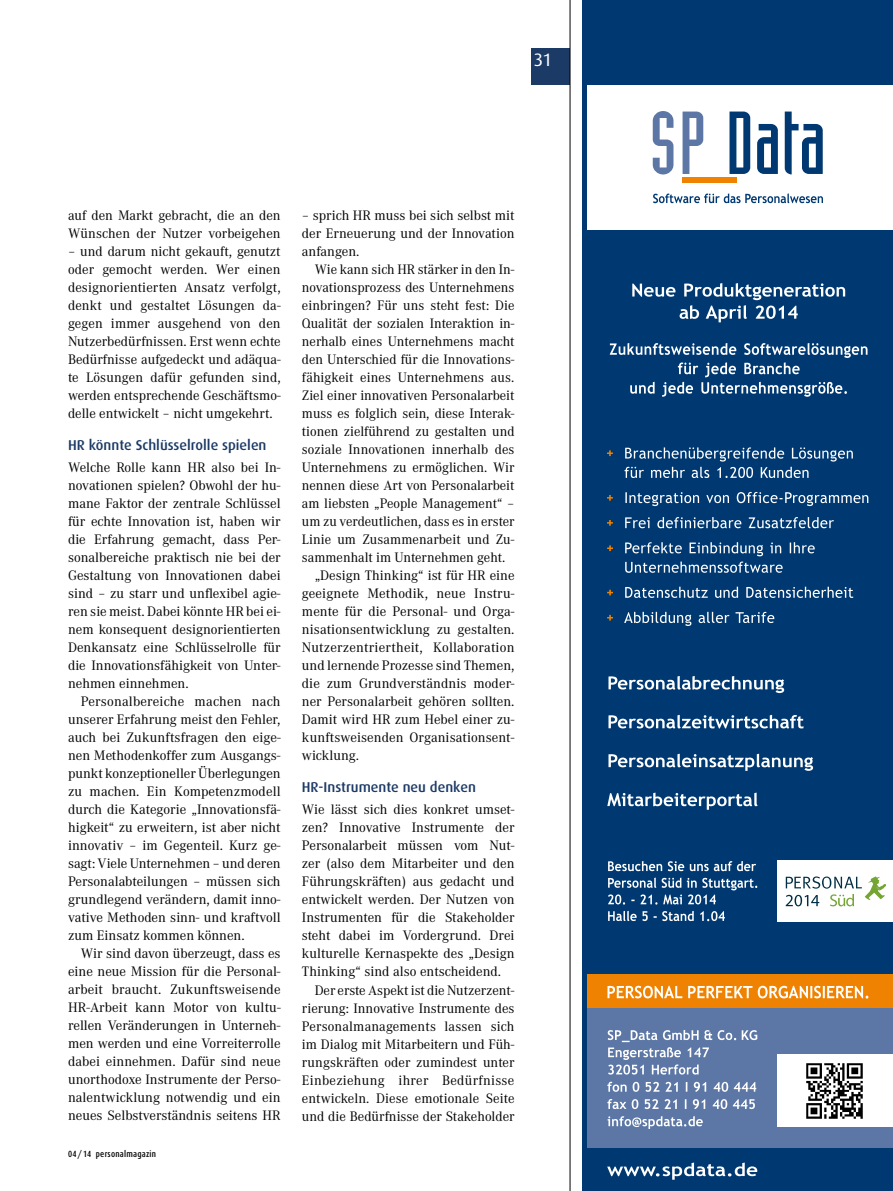
<style>
.page{position:relative;width:893px;height:1191px;background:#fff}
.page>*{position:absolute;margin:0;border:0;box-sizing:border-box;transform-origin:0 0}
.t1{font:18px "Dax";color:#fff}
.t2{font:14.25px/18px "Corporate A";color:#000;text-align:justify}
.t3{font:500 14.25px "Dax";color:#1c3a66}
.t4{font:14.25px "Corporate A";letter-spacing:.02em;color:#000}
.t5{font:500 9px "Dax Condensed";letter-spacing:.025em;color:#000}
</style>
<div class="page">
<div style="left:531px;top:49px;width:39px;height:36px;background:#1c3a66"></div>
<hr style="left:570px;top:0;width:1px;height:1191px;background:#000">
<div style="left:583px;top:0;width:310px;height:984px;background:#003972"></div>
<div style="left:583px;top:975px;width:310px;height:39px;background:#ef8200"></div>
<svg style="left:607px;top:985px;width:261px;height:13px"></svg>
<div style="left:583px;top:85px;width:310px;height:145px;background:#fff"></div>
<svg style="left:653px;top:111px;width:170px;height:92px"></svg>
<svg style="left:610px;top:343px;width:257px;height:12px"></svg>
<svg style="left:607px;top:450px;width:6px;height:170px"></svg>
<svg style="left:624px;top:283px;width:229px;height:343px"></svg>
<svg style="left:608px;top:861px;width:149px;height:60px"></svg>
<div style="left:583px;top:1008px;width:310px;height:183px;background:#5c77a5"></div>
<div style="left:583px;top:1148px;width:310px;height:43px;background:#003972"></div>
<svg style="left:607px;top:1030px;width:150px;height:149px"></svg>
<div style="left:777px;top:860px;width:116px;height:61px;background:#fff"></div>
<svg style="left:786px;top:876px;width:100px;height:30px"></svg>
<div style="left:777px;top:1054px;width:116px;height:73px;background:#fff"></div>
<img style="left:807px;top:1063px;width:55px;height:55px">
<svg style="left:607px;top:676px;width:206px;height:133px"></svg>
<hr style="left:583px;top:0;width:4px;height:1191px;background:#003972">
<p class="t1" style="left:534px;top:50px;width:20px">31</p>
<p class="t2" style="left:68px;top:207px;width:214px">auf den Markt gebracht, die an den<br>Wünschen der Nutzer vorbeigehen</p>
<p class="t2" style="left:68px;top:243px;width:214px">– und darum nicht gekauft, genutzt oder gemocht werden. Wer einen designorientierten Ansatz verfolgt, denkt und gestaltet Lösungen da&shy;gegen immer ausgehend von den Nutzerbedürfnissen. Erst wenn echte Bedürfnisse aufgedeckt und adäqua&shy;te Lösungen dafür gefunden sind, werden entsprechende Geschäftsmo&shy;delle entwickelt – nicht umgekehrt.</p>
<p class="t3" style="left:68px;top:436px;width:200px">HR könnte Schlüsselrolle spielen</p>
<p class="t2" style="left:68px;top:459px;width:214px">Welche Rolle kann HR also bei In&shy;novationen spielen? Obwohl der hu&shy;mane Faktor der zentrale Schlüssel für echte Innovation ist, haben wir die Erfahrung gemacht, dass Per&shy;sonalbereiche praktisch nie bei der Gestaltung von Innovationen dabei sind – zu starr und unflexibel agie&shy;ren sie meist. Dabei könnte HR bei ei&shy;nem konsequent designorientierten Denkansatz eine Schlüsselrolle für die Innovationsfähigkeit von Unter&shy;nehmen einnehmen.</p>
<p class="t2" style="left:68px;top:693px;width:214px;text-indent:13px">Personalbereiche machen nach unserer Erfahrung meist den Fehler, auch bei Zukunftsfragen den eige&shy;nen Methodenkoffer zum Ausgangs&shy;punkt konzeptioneller Überlegungen zu machen. Ein Kompetenzmodell durch die Kategorie „Innovationsfä&shy;higkeit“ zu erweitern, ist aber nicht innovativ – im Gegenteil. Kurz ge&shy;sagt: Viele Unternehmen – und deren Personalabteilungen – müssen sich grundlegend verändern, damit inno&shy;vative Methoden sinn- und kraftvoll zum Einsatz kommen können.</p>
<p class="t2" style="left:68px;top:945px;width:214px;text-indent:13px">Wir sind davon überzeugt, dass es eine neue Mission für die Personal&shy;arbeit braucht. Zukunftsweisende HR-Arbeit kann Motor von kultu&shy;rellen Veränderungen in Unterneh&shy;men werden und eine Vorreiterrolle dabei einnehmen. Dafür sind neue unorthodoxe Instrumente der Perso&shy;nalentwicklung notwendig und ein neues Selbstverständnis seitens HR</p>
<p class="t5" style="left:68px;top:1148px;width:90px">04/14 personalmagazin</p>
<p class="t2" style="left:302px;top:207px;width:214px">– sprich HR muss bei sich selbst mit der Erneuerung und der Innovation anfangen.</p>
<p class="t2" style="left:315px;top:261px;width:201px">Wie kann sich HR stärker in den In-</p>
<p class="t2" style="left:302px;top:279px;width:214px">novationsprozess des Unternehmens</p>
<p class="t2" style="left:302px;top:297px;width:214px">einbringen? Für uns steht fest: Die</p>
<p class="t2" style="left:302px;top:315px;width:214px">Qualität der sozialen Interaktion in-</p>
<p class="t2" style="left:302px;top:333px;width:214px">nerhalb eines Unternehmens macht</p>
<p class="t2" style="left:302px;top:351px;width:214px">den Unterschied für die Innovations-</p>
<p class="t2" style="left:302px;top:369px;width:214px">fähigkeit eines Unternehmens aus.</p>
<p class="t2" style="left:302px;top:387px;width:214px">Ziel einer innovativen Personalarbeit</p>
<p class="t2" style="left:302px;top:405px;width:214px">muss es folglich sein, diese Interak-</p>
<p class="t2" style="left:302px;top:423px;width:214px">tionen zielführend zu gestalten und</p>
<p class="t2" style="left:302px;top:441px;width:214px">soziale Innovationen innerhalb des</p>
<p class="t2" style="left:302px;top:459px;width:214px">Unternehmens zu ermöglichen. Wir</p>
<p class="t2" style="left:302px;top:477px;width:214px">nennen diese Art von Personalarbeit</p>
<p class="t2" style="left:302px;top:495px;width:214px">am liebsten „People Management“ –</p>
<p class="t2" style="left:302px;top:513px;width:214px">um zu verdeutlichen, dass es in erster</p>
<p class="t2" style="left:302px;top:531px;width:214px">Linie um Zusammenarbeit und Zu-</p>
<p class="t2" style="left:302px;top:549px;width:205px">sammenhalt im Unternehmen geht.</p>
<p class="t2" style="left:315px;top:567px;width:201px">„Design Thinking“ ist für HR eine</p>
<p class="t2" style="left:302px;top:585px;width:214px">geeignete Methodik, neue Instru-</p>
<p class="t2" style="left:302px;top:603px;width:214px">mente für die Personal- und Orga-</p>
<p class="t2" style="left:302px;top:621px;width:214px">nisationsentwicklung zu gestalten.</p>
<p class="t2" style="left:302px;top:639px;width:214px">Nutzerzentriertheit, Kollaboration</p>
<p class="t2" style="left:302px;top:657px;width:214px">und lernende Prozesse sind Themen,</p>
<p class="t2" style="left:302px;top:675px;width:214px">die zum Grundverständnis moder-</p>
<p class="t2" style="left:302px;top:693px;width:214px">ner Personalarbeit gehören sollten.</p>
<p class="t2" style="left:302px;top:711px;width:214px">Damit wird HR zum Hebel einer zu-</p>
<p class="t2" style="left:302px;top:729px;width:214px">kunftsweisenden Organisationsent-</p>
<p class="t2" style="left:302px;top:747px;width:59px">wicklung.</p>
<p class="t3" style="left:302px;top:778px;width:176px">HR-Instrumente neu denken</p>
<p class="t2" style="left:302px;top:801px;width:214px">Wie lässt sich dies konkret umset-</p>
<p class="t2" style="left:302px;top:819px;width:214px">zen? Innovative Instrumente der</p>
<p class="t2" style="left:302px;top:837px;width:214px">Personalarbeit müssen vom Nut-</p>
<p class="t2" style="left:302px;top:855px;width:214px">zer (also dem Mitarbeiter und den</p>
<p class="t2" style="left:302px;top:873px;width:214px">Führungskräften) aus gedacht und</p>
<p class="t2" style="left:302px;top:891px;width:214px">entwickelt werden. Der Nutzen von</p>
<p class="t2" style="left:302px;top:909px;width:214px">Instrumenten für die Stakeholder</p>
<p class="t2" style="left:302px;top:927px;width:214px">steht dabei im Vordergrund. Drei</p>
<p class="t2" style="left:302px;top:945px;width:214px">kulturelle Kernaspekte des „Design</p>
<p class="t2" style="left:302px;top:963px;width:201px">Thinking“ sind also entscheidend.</p>
<p class="t2" style="left:315px;top:981px;width:201px">Der erste Aspekt ist die Nutzerzent-</p>
<p class="t2" style="left:302px;top:999px;width:214px">rierung: Innovative Instrumente des</p>
<p class="t2" style="left:302px;top:1017px;width:214px">Personalmanagements lassen sich</p>
<p class="t2" style="left:302px;top:1035px;width:214px">im Dialog mit Mitarbeitern und Füh-</p>
<p class="t2" style="left:302px;top:1053px;width:214px">rungskräften oder zumindest unter</p>
<p class="t4" style="left:302px;top:1072px;width:214px">Einbeziehung ihrer Bedürfnisse</p>
<p class="t2" style="left:302px;top:1089px;width:214px">entwickeln. Diese emotionale Seite</p>
<p class="t2" style="left:302px;top:1107px;width:214px">und die Bedürfnisse der Stakeholder</p>
</div>
